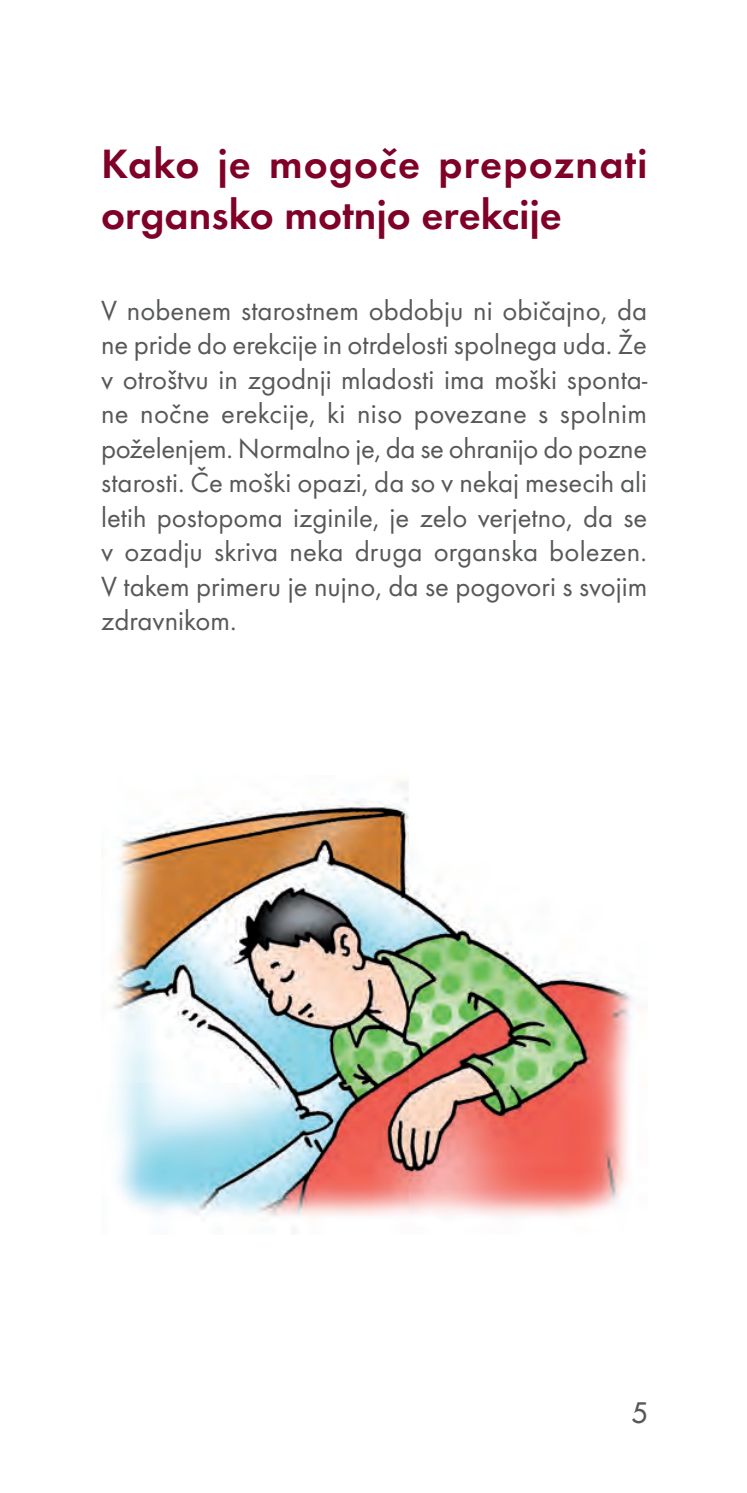
<style>
.page{position:relative;width:747px;height:1493px;background:#fff}
.page>*{position:absolute;margin:0;border:0;box-sizing:border-box;transform-origin:0 0}
.t1{font:600 42.5px/51px "Futura TEE";letter-spacing:.005em;color:#7f0128}
.t2{font:28.75px/34.5px "Futura TEE";color:#57585a;text-align:justify}
.t3{font:27.5px "SS Futura";color:#57585a}
</style>
<div class="page">
<img style="left:112px;top:782px;width:520px;height:452px">
<h1 class="t1" style="left:101px;top:138px;width:547px">Kako je mogoče prepoznati organsko motnjo erekcije</h1>
<p class="t2" style="left:101px;top:292px;width:547px">V nobenem starostnem obdobju ni običajno, da ne pride do erekcije in otrdelosti spolnega uda. Že v otroštvu in zgodnji mladosti ima moški sponta&shy;ne nočne erekcije, ki niso povezane s spolnim poželenjem. Normalno je, da se ohranijo do pozne starosti. Če moški opazi, da so v nekaj mesecih ali letih postopoma izginile, je zelo verjetno, da se v ozadju skriva neka druga organska bolezen.<br>V takem primeru je nujno, da se pogovori s svojim zdravnikom.</p>
<p class="t3" style="left:631px;top:1394px;width:17px">5</p>
</div>
